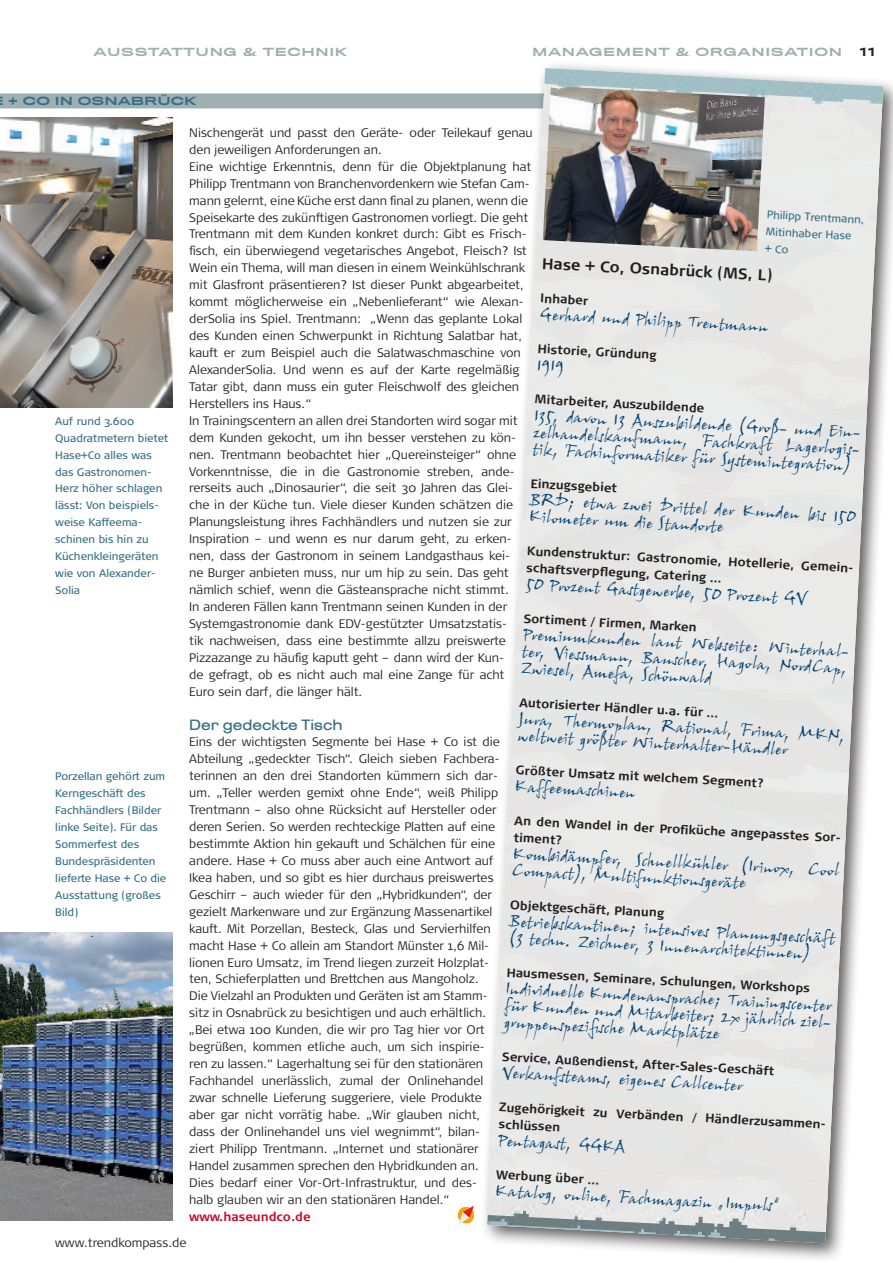
<style>
.page{position:relative;width:893px;height:1263px;background:#fff}
.page>*{position:absolute;margin:0;border:0;box-sizing:border-box;transform-origin:0 0}
._00_copy{font:16.5px/17px "John Handy Plain";color:#004071}
._00_copy-2{font:700 15.45px "Signa Normal";color:#231f20}
._00_zwiti{font:15px "Brazilia Seven";color:#356f85}
._00_copy-3{font:700 12.45px/16.8px "Signa Normal";color:#231f20}
._00_copy-4{font:300 12.3px/17px "Signa Normal";color:#231f20}
._00_copy-5{font:700 12.3px "Signa Normal";color:#c3102e}
._00_bu{font:10.95px/17px "Signa Normal";color:#356f85}
._00_bu-2{font:10.8px/17px "Signa Normal";color:#356f85}
.t1{font:500 expanded 10.5px "Titling Gothic FB";letter-spacing:.06em;color:#a0afb2}
.t2{font:500 expanded 10.5px "Titling Gothic FB";color:#356f85}
._00_rubrik{font:500 expanded 10.5px "Titling Gothic FB";color:#231f20}
</style>
<div class="page">
<div style="left:0;top:93px;width:842px;height:15px;background:#a0afb2"></div>
<img style="left:458px;top:1207px;width:16px;height:17px">
<img style="left:0;top:118px;width:172px;height:290px">
<img style="left:0;top:933px;width:172px;height:287px">
<div style="left:479px;top:60px;width:414px;height:1203px;background:#231f20;opacity:.75"></div>
<svg style="left:487px;top:68px;width:396px;height:1175px"></svg>
<img style="left:541px;top:68px;width:342px;height:95px">
<div style="left:533px;top:145px;width:346px;height:188px;background:#eaeae9"></div>
<div style="left:524px;top:315px;width:347px;height:188px;background:#eaeae9"></div>
<div style="left:516px;top:486px;width:346px;height:187px;background:#e7e8e7"></div>
<div style="left:507px;top:656px;width:347px;height:188px;background:#e6e7e6"></div>
<div style="left:499px;top:826px;width:346px;height:188px;background:#e6e7e6"></div>
<div style="left:490px;top:996px;width:347px;height:188px;background:#e6e7e6"></div>
<img style="left:487px;top:1167px;width:341px;height:76px">
<img style="left:543px;top:86px;width:222px;height:165px">
<p class="t1" style="left:94px;top:46px;width:256px">AUSSTATTUNG &amp; TECHNIK</p>
<p class="t1" style="left:532px;top:46px;width:311px">MANAGEMENT &amp; ORGANISATION</p>
<p class="_00_rubrik" style="left:860px;top:46px;width:17px">11</p>
<p class="t2" style="left:8px;top:94px;width:190px">+ CO IN OSNABRÜCK</p>
<p class="_00_copy-4" style="left:189px;top:124px;width:345px">Nischengerät und passt den Geräte- oder Teilekauf genau den jeweiligen Anforderungen an.</p>
<p class="_00_copy-4" style="left:189px;top:158px;width:343px">Eine wichtige Erkenntnis, denn für die Objektplanung hat Philipp Trentmann von Branchenvordenkern wie Stefan Cam&shy;mann gelernt, eine Küche erst dann final zu planen, wenn die Speisekarte des zukünftigen Gastronomen vorliegt. Die geht Trentmann mit dem Kunden konkret durch: Gibt es Frisch&shy;fisch, ein überwiegend vegetarisches Angebot, Fleisch? Ist Wein ein Thema, will man diesen in einem Weinkühlschrank mit Glasfront präsentieren? Ist dieser Punkt abgearbeitet, kommt möglicherweise ein „Nebenlieferant“ wie Alexan&shy;derSolia ins Spiel. Trentmann: „Wenn das geplante Lokal des Kunden einen Schwerpunkt in Richtung Salatbar hat, kauft er zum Beispiel auch die Salatwaschmaschine von AlexanderSolia. Und wenn es auf der Karte regelmäßig Tatar gibt, dann muss ein guter Fleischwolf des gleichen Herstellers ins Haus.“</p>
<p class="_00_copy-4" style="left:189px;top:412px;width:330px">In Trainingscentern an allen drei Standorten wird sogar mit dem Kunden gekocht, um ihn besser verstehen zu kön&shy;nen. Trentmann beobachtet hier „Quereinsteiger“ ohne Vorkenntnisse, die in die Gastronomie streben, ande&shy;rerseits auch „Dinosaurier“, die seit 30 Jahren das Glei&shy;che in der Küche tun. Viele dieser Kunden schätzen die Planungsleistung ihres Fachhändlers und nutzen sie zur Inspiration – und wenn es nur darum geht, zu erken&shy;nen, dass der Gastronom in seinem Landgasthaus kei&shy;ne Burger anbieten muss, nur um hip zu sein. Das geht nämlich schief, wenn die Gästeansprache nicht stimmt.<br>In anderen Fällen kann Trentmann seinen Kunden in der Systemgastronomie dank EDV-gestützter Umsatzstatis&shy;tik nachweisen, dass eine bestimmte allzu preiswerte Pizzazange zu häufig kaputt geht – dann wird der Kun&shy;de gefragt, ob es nicht auch mal eine Zange für acht Euro sein darf, die länger hält.</p>
<p class="_00_zwiti" style="left:189px;top:715px;width:155px">Der gedeckte Tisch</p>
<p class="_00_copy-4" style="left:189px;top:734px;width:312px">Eins der wichtigsten Segmente bei Hase + Co ist die Abteilung „gedeckter Tisch“. Gleich sieben Fachbera&shy;terinnen an den drei Standorten kümmern sich dar&shy;um. „Teller werden gemixt ohne Ende“, weiß Philipp Trentmann – also ohne Rücksicht auf Hersteller oder deren Serien. So werden rechteckige Platten auf eine bestimmte Aktion hin gekauft und Schälchen für eine andere. Hase + Co muss aber auch eine Antwort auf Ikea haben, und so gibt es hier durchaus preiswertes Geschirr – auch wieder für den „Hybridkunden“, der gezielt Markenware und zur Ergänzung Massenartikel kauft. Mit Porzellan, Besteck, Glas und Servierhilfen macht Hase + Co allein am Standort Münster 1,6 Mil&shy;lionen Euro Umsatz, im Trend liegen zurzeit Holzplat&shy;ten, Schieferplatten und Brettchen aus Mangoholz.</p>
<p class="_00_copy-4" style="left:189px;top:988px;width:300px">Die Vielzahl an Produkten und Geräten ist am Stamm&shy;sitz in Osnabrück zu besichtigen und auch erhältlich. „Bei etwa 100 Kunden, die wir pro Tag hier vor Ort begrüßen, kommen etliche auch, um sich inspirie&shy;ren zu lassen.“ Lagerhaltung sei für den stationären Fachhandel unerlässlich, zumal der Onlinehandel zwar schnelle Lieferung suggeriere, viele Produkte aber gar nicht vorrätig habe. „Wir glauben nicht, dass der Onlinehandel uns viel wegnimmt“, bilan&shy;ziert Philipp Trentmann. „Internet und stationärer Handel zusammen sprechen den Hybridkunden an.<br>Dies bedarf einer Vor-Ort-Infrastruktur, und des&shy;halb glauben wir an den stationären Handel.“</p>
<p class="_00_copy-5" style="left:189px;top:1209px;width:123px">www.haseundco.de</p>
<p class="_00_bu" style="left:767px;top:206px;width:99px;rotate:3deg">Philipp Trentmann,<br>Mitinhaber Hase<br>+ Co</p>
<p class="_00_copy-2" style="left:543px;top:254px;width:232px;rotate:3deg">Hase + Co, Osnabrück (MS, L)</p>
<p class="_00_copy-3" style="left:541px;top:290px;width:49px;rotate:3deg">Inhaber</p>
<p class="_00_copy" style="left:540px;top:305px;width:231px;rotate:3deg">Gerhard und Philipp Trentmann</p>
<p class="_00_copy-3" style="left:538px;top:340px;width:120px;rotate:3deg">Historie, Gründung</p>
<p class="_00_copy" style="left:537px;top:356px;width:29px;rotate:3deg">1919</p>
<p class="_00_copy-3" style="left:536px;top:391px;width:171px;rotate:3deg">Mitarbeiter, Auszubildende</p>
<p class="_00_copy" style="left:535px;top:406px;width:328px;text-align:justify;rotate:3deg">135, davon 13 Auszubildende (Groß- und Ein&shy;zelhandelskaufmann, Fachkraft Lagerlogis&shy;tik, Fachinformatiker für Systemintegration)</p>
<p class="_00_copy-3" style="left:531px;top:475px;width:88px;rotate:3deg">Einzugsgebiet</p>
<p class="_00_copy" style="left:530px;top:490px;width:328px;rotate:3deg">BRD; etwa zwei Drittel der Kunden bis 150<br>Kilometer um die Standorte</p>
<p class="_00_copy-3" style="left:528px;top:542px;width:328px;rotate:3deg">Kundenstruktur: Gastronomie, Hotellerie, Gemein&shy;schaftsverpfl egung, Catering …</p>
<p class="_00_bu-2" style="left:55px;top:412px;width:115px">Auf rund 3.600<br>Quadratmetern bietet<br>Hase+Co alles was das Gastronomen-<br>Herz höher schlagen lässt: Von beispiels&shy;weise Kaffeema&shy;schinen bis hin zu<br>Küchenkleingeräten wie von Alexander-<br>Solia</p>
<p class="_00_copy" style="left:526px;top:575px;width:283px;rotate:3deg">50 Prozent Gastgewerbe, 50 Prozent GV</p>
<p class="_00_copy-3" style="left:524px;top:610px;width:175px;rotate:3deg">Sortiment / Firmen, Marken</p>
<p class="_00_copy" style="left:523px;top:625px;width:328px;text-align:justify;rotate:3deg">Premiumkunden laut Webseite: Winterhal&shy;ter, Viessmann, Bauscher, Hagola, NordCap, Zwiesel, Amefa, Schönwald</p>
<p class="_00_copy-3" style="left:520px;top:694px;width:200px;rotate:3deg">Autorisierter Händler u.a. für …</p>
<p class="_00_copy" style="left:519px;top:710px;width:329px;rotate:3deg">Jura, Thermoplan, Rational, Frima, MKN, weltweit größter Winterhalter-Händler</p>
<p class="_00_copy-3" style="left:516px;top:761px;width:250px;rotate:3deg">Größter Umsatz mit welchem Segment?</p>
<p class="_00_bu-2" style="left:55px;top:768px;width:113px">Porzellan gehört zum<br>Kerngeschäft des<br>Fachhändlers (Bilder linke Seite). Für das<br>Sommerfest des<br>Bundespräsidenten lieferte Hase + Co die<br>Ausstattung (großes<br>Bild)</p>
<p class="_00_copy" style="left:515px;top:777px;width:122px;rotate:3deg">Kaffeemaschinen</p>
<p class="_00_copy-3" style="left:515px;top:812px;width:328px;rotate:3deg">An den Wandel in der Profi küche angepasstes Sor&shy;timent?</p>
<p class="_00_copy" style="left:513px;top:844px;width:328px;rotate:3deg">Kombidämpfer, Schnellkühler (Irinox, Cool<br>Compact), Multifunktionsgeräte</p>
<p class="_00_copy-3" style="left:511px;top:896px;width:156px;rotate:3deg">Objektgeschäft, Planung</p>
<p class="_00_copy" style="left:510px;top:912px;width:328px;rotate:3deg">Betriebskantinen; intensives Planungsgeschäft (3 techn. Zeichner, 3 Innenarchitektinnen)</p>
<p class="_00_copy-3" style="left:507px;top:964px;width:305px;rotate:3deg">Hausmessen, Seminare, Schulungen, Workshops</p>
<p class="_00_copy" style="left:506px;top:979px;width:328px;text-align:justify;rotate:3deg">Individuelle Kundenansprache; Trainingscenter für Kunden und Mitarbeiter; 2x jährlich ziel&shy;gruppenspezifi sche Marktplätze</p>
<p class="_00_copy-3" style="left:503px;top:1048px;width:274px;rotate:3deg">Service, Außendienst, After-Sales-Geschäft</p>
<p class="_00_copy" style="left:502px;top:1063px;width:243px;rotate:3deg">Verkaufsteams, eigenes Callcenter</p>
<p class="_00_copy-3" style="left:500px;top:1099px;width:328px;rotate:3deg">Zugehörigkeit zu Verbänden / Händlerzusammen&shy;schlüssen</p>
<p class="_00_copy" style="left:498px;top:1131px;width:129px;rotate:3deg">Pentagast, GGKA</p>
<p class="_00_copy-3" style="left:496px;top:1166px;width:104px;rotate:3deg">Werbung über …</p>
<p class="_00_copy" style="left:496px;top:1181px;width:286px;rotate:3deg">Katalog, online, Fachmagazin „Impuls“</p>
<p class="_00_copy-4" style="left:55px;top:1234px;width:133px">www.trendkompass.de</p>
</div>
